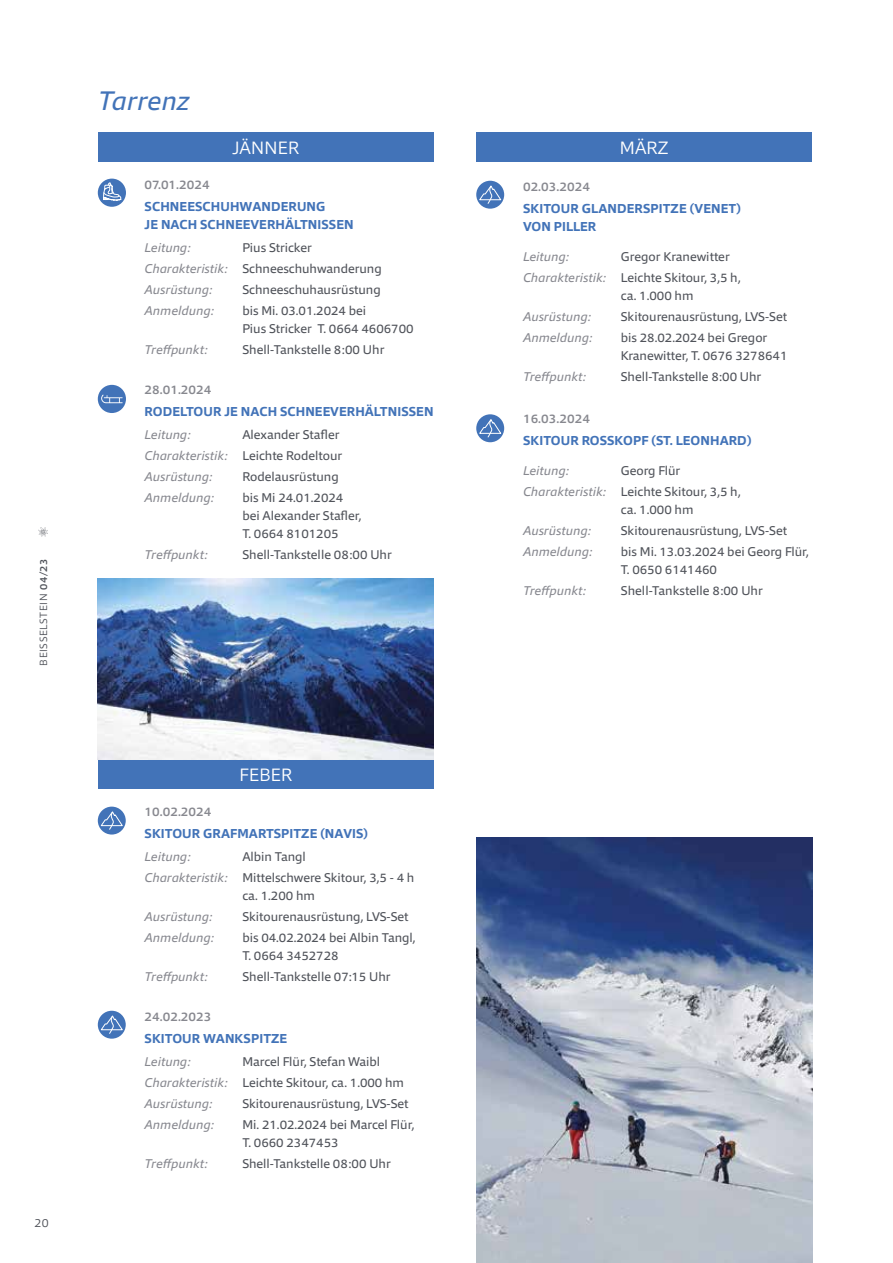
<style>
.page{position:relative;width:893px;height:1263px;background:#fff}
.page>*{position:absolute;margin:0;border:0;box-sizing:border-box;transform-origin:0 0}
.t1{font:italic 27px "Qubo";letter-spacing:.005em;color:#4273b8}
.t2{font:300 18px "Qubo";letter-spacing:.015em;color:#fff}
.t3{font:700 13.05px/18px "Qubo";letter-spacing:.01em;color:#4273b8}
.t4{font:12.75px/21px "Qubo";color:#50535a}
.t5{font:italic 12.75px "Qubo";letter-spacing:.005em;color:#87888f}
.t6{font:500 12.75px "Qubo";letter-spacing:.005em;color:#87888f}
.t7{font:300 12px "Qubo";color:#50535a}
.t8{font:300 10.5px "Qubo";letter-spacing:.06em;color:#50535a}
.s1{font-weight:500}
.s2{font-style:italic;color:#87888f}
</style>
<div class="page">
<svg style="left:38px;top:527px;width:10px;height:10px"></svg>
<div style="left:98px;top:759px;width:336px;height:29px;background:#4273b8"></div>
<div style="left:98px;top:179px;width:28px;height:28px;background:#4273b8;border-radius:50%"></div>
<svg style="left:103px;top:182px;width:18px;height:19px"></svg>
<div style="left:98px;top:132px;width:336px;height:30px;background:#4273b8"></div>
<div style="left:476px;top:132px;width:336px;height:30px;background:#4273b8"></div>
<div style="left:98px;top:385px;width:28px;height:28px;background:#4273b8;border-radius:50%"></div>
<svg style="left:101px;top:395px;width:22px;height:8px"></svg>
<div style="left:98px;top:807px;width:28px;height:27px;background:#4273b8;border-radius:50%"></div>
<svg style="left:100px;top:811px;width:23px;height:19px"></svg>
<div style="left:98px;top:1011px;width:28px;height:28px;background:#4273b8;border-radius:50%"></div>
<svg style="left:100px;top:1015px;width:23px;height:19px"></svg>
<div style="left:476px;top:181px;width:28px;height:28px;background:#4273b8;border-radius:50%"></div>
<svg style="left:479px;top:185px;width:23px;height:19px"></svg>
<div style="left:476px;top:414px;width:28px;height:28px;background:#4273b8;border-radius:50%"></div>
<svg style="left:479px;top:418px;width:23px;height:20px"></svg>
<img style="left:98px;top:578px;width:336px;height:181px">
<img style="left:476px;top:838px;width:336px;height:425px">
<p class="t8" style="left:37px;top:665px;width:109px;rotate:-90deg">BEISSELSTEIN <span class="s1">04/23</span></p>
<p class="t7" style="left:35px;top:1215px;width:15px">20</p>
<h1 class="t1" style="left:98px;top:83px;width:93px">Tarrenz</h1>
<h2 class="t2" style="left:232px;top:136px;width:68px">JÄNNER</h2>
<p class="t6" style="left:145px;top:176px;width:67px">07.01.2024</p>
<p class="t3" style="left:145px;top:197px;width:211px">SCHNEESCHUHWANDERUNG<br>JE NACH SCHNEEVERHÄLTNISSEN</p>
<p class="t5" style="left:145px;top:240px;width:47px">Leitung:</p>
<p class="t4" style="left:145px;top:237px;width:239px;text-indent:98px">Pius Stricker<br><span class="s2">Charakteristik:</span> Schneeschuhwanderung<br><span class="s2">Ausrüstung:</span></p>
<p class="t4" style="left:242px;top:279px;width:140px">Schneeschuhausrüstung</p>
<p class="t5" style="left:145px;top:303px;width:71px">Anmeldung:</p>
<p class="t4" style="left:242px;top:302px;width:173px;line-height:18px">bis Mi. 03.01.2024 bei<br>Pius Stricker T. 0664 4606700</p>
<p class="t5" style="left:145px;top:342px;width:64px">Treffpunkt:</p>
<p class="t4" style="left:242px;top:339px;width:143px">Shell-Tankstelle 8:00 Uhr</p>
<p class="t6" style="left:145px;top:381px;width:68px">28.01.2024</p>
<p class="t3" style="left:145px;top:402px;width:290px">RODELTOUR JE NACH SCHNEEVERHÄLTNISSEN</p>
<p class="t5" style="left:145px;top:426px;width:47px">Leitung:</p>
<p class="t4" style="left:145px;top:424px;width:199px;text-indent:98px">Alexander Stafler<br><span class="s2">Charakteristik:</span> Leichte Rodeltour<br><span class="s2">Ausrüstung:</span></p>
<p class="t4" style="left:242px;top:466px;width:98px">Rodelausrüstung</p>
<p class="t5" style="left:145px;top:489px;width:71px">Anmeldung:</p>
<p class="t4" style="left:242px;top:488px;width:121px;line-height:18px">bis Mi 24.01.2024 bei Alexander Stafler,<br>T. 0664 8101205</p>
<p class="t5" style="left:145px;top:546px;width:64px">Treffpunkt:</p>
<p class="t4" style="left:242px;top:544px;width:151px">Shell-Tankstelle 08:00 Uhr</p>
<h2 class="t2" style="left:239px;top:763px;width:54px">FEBER</h2>
<p class="t6" style="left:145px;top:803px;width:68px">10.02.2024</p>
<p class="t3" style="left:145px;top:825px;width:225px">SKITOUR GRAFMARTSPITZE (NAVIS)</p>
<p class="t5" style="left:145px;top:849px;width:47px">Leitung:</p>
<p class="t4" style="left:145px;top:846px;width:271px;text-indent:98px">Albin Tangl<br><span class="s2">Charakteristik:</span> Mittelschwere Skitour, 3,5 - 4 h</p>
<p class="t4" style="left:242px;top:885px;width:74px">ca. 1.200 hm</p>
<p class="t5" style="left:145px;top:909px;width:69px">Ausrüstung:</p>
<p class="t4" style="left:242px;top:906px;width:168px">Skitourenausrüstung, LVS-Set</p>
<p class="t5" style="left:145px;top:930px;width:71px">Anmeldung:</p>
<p class="t4" style="left:242px;top:929px;width:175px;line-height:18px">bis 04.02.2024 bei Albin Tangl,<br>T. 0664 3452728</p>
<p class="t5" style="left:145px;top:969px;width:64px">Treffpunkt:</p>
<p class="t4" style="left:242px;top:966px;width:150px">Shell-Tankstelle 07:15 Uhr</p>
<p class="t6" style="left:145px;top:1008px;width:68px">24.02.2023</p>
<p class="t3" style="left:145px;top:1029px;width:144px">SKITOUR WANKSPITZE</p>
<p class="t5" style="left:145px;top:1053px;width:47px">Leitung:</p>
<p class="t4" style="left:145px;top:1051px;width:261px;text-indent:98px">Marcel Flür, Stefan Waibl<br><span class="s2">Charakteristik:</span> Leichte Skitour, ca. 1.000 hm<br><span class="s2">Ausrüstung:</span></p>
<p class="t4" style="left:242px;top:1093px;width:168px">Skitourenausrüstung, LVS-Set</p>
<p class="t5" style="left:145px;top:1116px;width:71px">Anmeldung:</p>
<p class="t4" style="left:242px;top:1115px;width:174px;line-height:18px">Mi. 21.02.2024 bei Marcel Flür,<br>T. 0660 2347453</p>
<p class="t5" style="left:145px;top:1155px;width:64px">Treffpunkt:</p>
<p class="t4" style="left:242px;top:1153px;width:150px">Shell-Tankstelle 08:00 Uhr</p>
<h2 class="t2" style="left:620px;top:136px;width:50px">MÄRZ</h2>
<p class="t6" style="left:523px;top:178px;width:68px">02.03.2024</p>
<p class="t3" style="left:523px;top:200px;width:219px">SKITOUR GLANDERSPITZE (VENET)<br>VON PILLER</p>
<p class="t5" style="left:523px;top:248px;width:47px">Leitung:</p>
<p class="t4" style="left:523px;top:246px;width:219px;text-indent:98px">Gregor Kranewitter<br><span class="s2">Charakteristik:</span> Leichte Skitour, 3,5 h,</p>
<p class="t4" style="left:621px;top:285px;width:74px">ca. 1.000 hm</p>
<p class="t5" style="left:523px;top:308px;width:69px">Ausrüstung:</p>
<p class="t4" style="left:621px;top:306px;width:168px">Skitourenausrüstung, LVS-Set</p>
<p class="t5" style="left:523px;top:329px;width:71px">Anmeldung:</p>
<p class="t4" style="left:621px;top:328px;width:168px;line-height:18px">bis 28.02.2024 bei Gregor<br>Kranewitter, T. 0676 3278641</p>
<p class="t5" style="left:523px;top:368px;width:64px">Treffpunkt:</p>
<p class="t4" style="left:621px;top:366px;width:142px">Shell-Tankstelle 8:00 Uhr</p>
<p class="t6" style="left:523px;top:410px;width:68px">16.03.2024</p>
<p class="t3" style="left:523px;top:432px;width:230px">SKITOUR ROSSKOPF (ST. LEONHARD)</p>
<p class="t5" style="left:523px;top:462px;width:47px">Leitung:</p>
<p class="t4" style="left:523px;top:460px;width:219px;text-indent:98px">Georg Flür<br><span class="s2">Charakteristik:</span> Leichte Skitour, 3,5 h,</p>
<p class="t4" style="left:621px;top:499px;width:74px">ca. 1.000 hm</p>
<p class="t5" style="left:523px;top:522px;width:69px">Ausrüstung:</p>
<p class="t4" style="left:621px;top:520px;width:168px">Skitourenausrüstung, LVS-Set</p>
<p class="t5" style="left:523px;top:543px;width:71px">Anmeldung:</p>
<p class="t4" style="left:621px;top:542px;width:190px;line-height:18px">bis Mi. 13.03.2024 bei Georg Flür,<br>T. 0650 6141460</p>
<p class="t5" style="left:523px;top:582px;width:64px">Treffpunkt:</p>
<p class="t4" style="left:621px;top:580px;width:143px">Shell-Tankstelle 8:00 Uhr</p>
</div>
